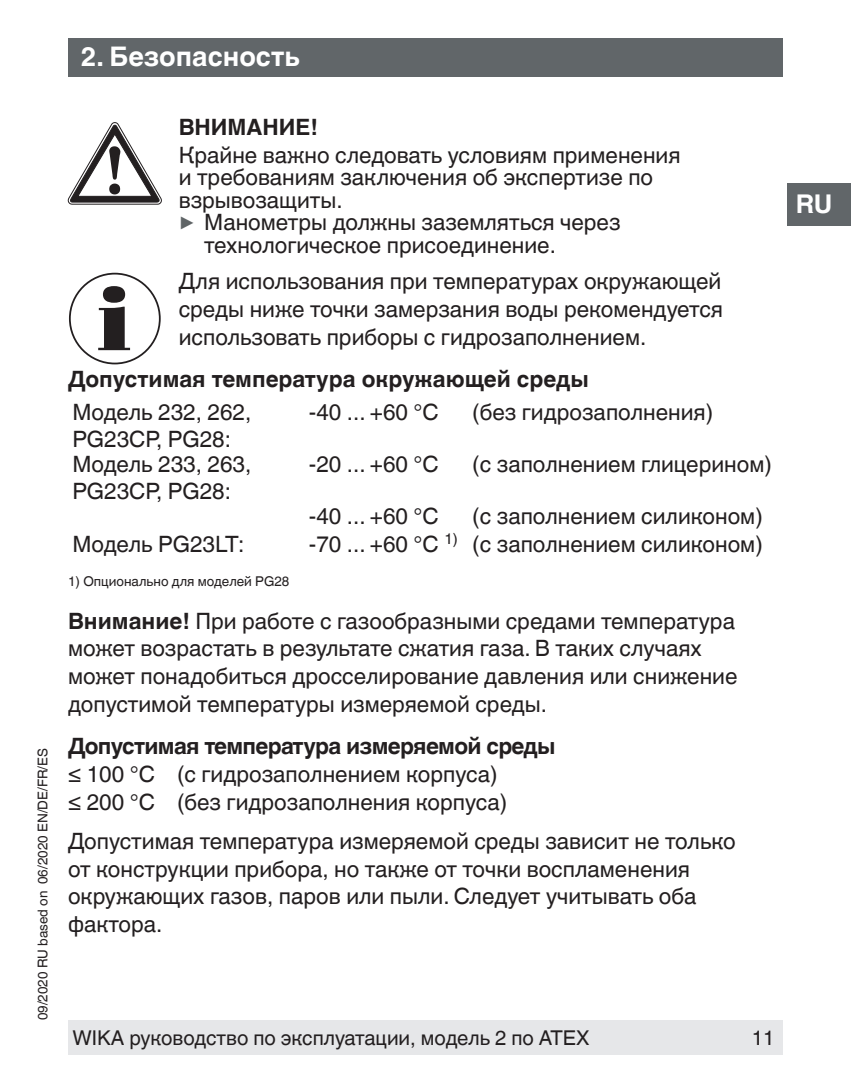
<style>
.page{position:relative;width:851px;height:1080px;background:#fff}
.page>*{position:absolute;margin:0;border:0;box-sizing:border-box;transform-origin:0 0}
.t1{font:700 27px "Helvetica World";color:#fff}
.t2{font:700 25.8px "Helvetica World";color:#fff}
.t3{font:22.5px/27.6px "Helvetica World";color:#231f20}
.t4{font:700 22.5px "Helvetica World";letter-spacing:-.015em;color:#231f20}
.t5{font:20.4px "Helvetica World";color:#231f20}
.t6{font:13.5px "Helvetica World";color:#231f20}
.s1{font-size:21px;color:#5f6466}
.s2{font-weight:700}
</style>
<div class="page">
<div style="left:787px;top:183px;width:63px;height:42px;background:#616669"></div>
<div style="left:68px;top:38px;width:714px;height:39px;background:#616669"></div>
<div style="left:68px;top:1020px;width:714px;height:34px;background:#e6e7e9"></div>
<svg style="left:68px;top:122px;width:93px;height:82px"></svg>
<svg style="left:98px;top:286px;width:32px;height:64px"></svg>
<div style="left:69px;top:273px;width:92px;height:91px;border:2px solid #231f20;border-radius:50%"></div>
<p class="t1" style="left:81px;top:41px;width:220px">2. Безопасность</p>
<p class="t6" style="left:35px;top:1020px;width:274px;rotate:-90deg">09/2020 RU based on 06/2020 EN/DE/FR/ES</p>
<p class="t4" style="left:179px;top:114px;width:141px">ВНИМАНИЕ!</p>
<p class="t3" style="left:179px;top:141px;width:503px">Крайне важно следовать условиям применения</p>
<p class="t3" style="left:179px;top:164px;width:476px">и требованиям заключения об экспертизе по</p>
<p class="t3" style="left:179px;top:186px;width:165px">взрывозащиты.</p>
<p class="t3" style="left:179px;top:209px;width:443px"><span class="s1">▶</span> Манометры должны заземляться через</p>
<p class="t3" style="left:204px;top:231px;width:353px">технологическое присоединение.</p>
<p class="t3" style="left:179px;top:268px;width:545px;text-align:justify">Для использования при температурах окружающей среды ниже точки замерзания воды рекомендуется использовать приборы с гидрозаполнением.</p>
<p class="t4" style="left:68px;top:366px;width:522px">Допустимая температура окружающей среды</p>
<p class="t3" style="left:72px;top:398px;width:180px">Модель 232, 262,<br>PG23CP, PG28:</p>
<p class="t3" style="left:309px;top:398px;width:131px">-40 ... +60 °C</p>
<p class="t3" style="left:472px;top:398px;width:242px">(без гидрозаполнения)</p>
<p class="t3" style="left:72px;top:450px;width:180px">Модель 233, 263,<br>PG23CP, PG28:</p>
<p class="t3" style="left:309px;top:450px;width:131px">-20 ... +60 °C</p>
<p class="t3" style="left:472px;top:450px;width:301px">(с заполнением глицерином)</p>
<p class="t3" style="left:309px;top:503px;width:131px">-40 ... +60 °C</p>
<p class="t3" style="left:472px;top:503px;width:292px">(с заполнением силиконом)</p>
<p class="t3" style="left:72px;top:530px;width:174px">Модель PG23LT:</p>
<p class="t3" style="left:309px;top:530px;width:455px">-70 ... +60 °C <sup>1)</sup> (с заполнением силиконом)</p>
<p class="t6" style="left:68px;top:574px;width:223px">1) Опционально для моделей PG28</p>
<p class="t3" style="left:68px;top:607px;width:671px"><span class="s2">Внимание!</span> При работе с газообразными средами температура может возрастать в результате сжатия газа. В таких случаях может понадобиться дросселирование давления или снижение допустимой температуры измеряемой среды.</p>
<p class="t4" style="left:68px;top:733px;width:489px">Допустимая температура измеряемой среды</p>
<p class="t3" style="left:68px;top:761px;width:440px">≤ 100 °C (с гидрозаполнением корпуса) ≤ 200 °C (без гидрозаполнения корпуса)</p>
<p class="t3" style="left:68px;top:828px;width:669px">Допустимая температура измеряемой среды зависит не только от конструкции прибора, но также от точки воспламенения окружающих газов, паров или пыли. Следует учитывать оба фактора.</p>
<p class="t5" style="left:72px;top:1026px;width:518px">WIKA руководство по эксплуатации, модель 2 по ATEX</p>
<p class="t5" style="left:751px;top:1026px;width:24px">11</p>
<p class="t2" style="left:795px;top:189px;width:38px">RU</p>
</div>
